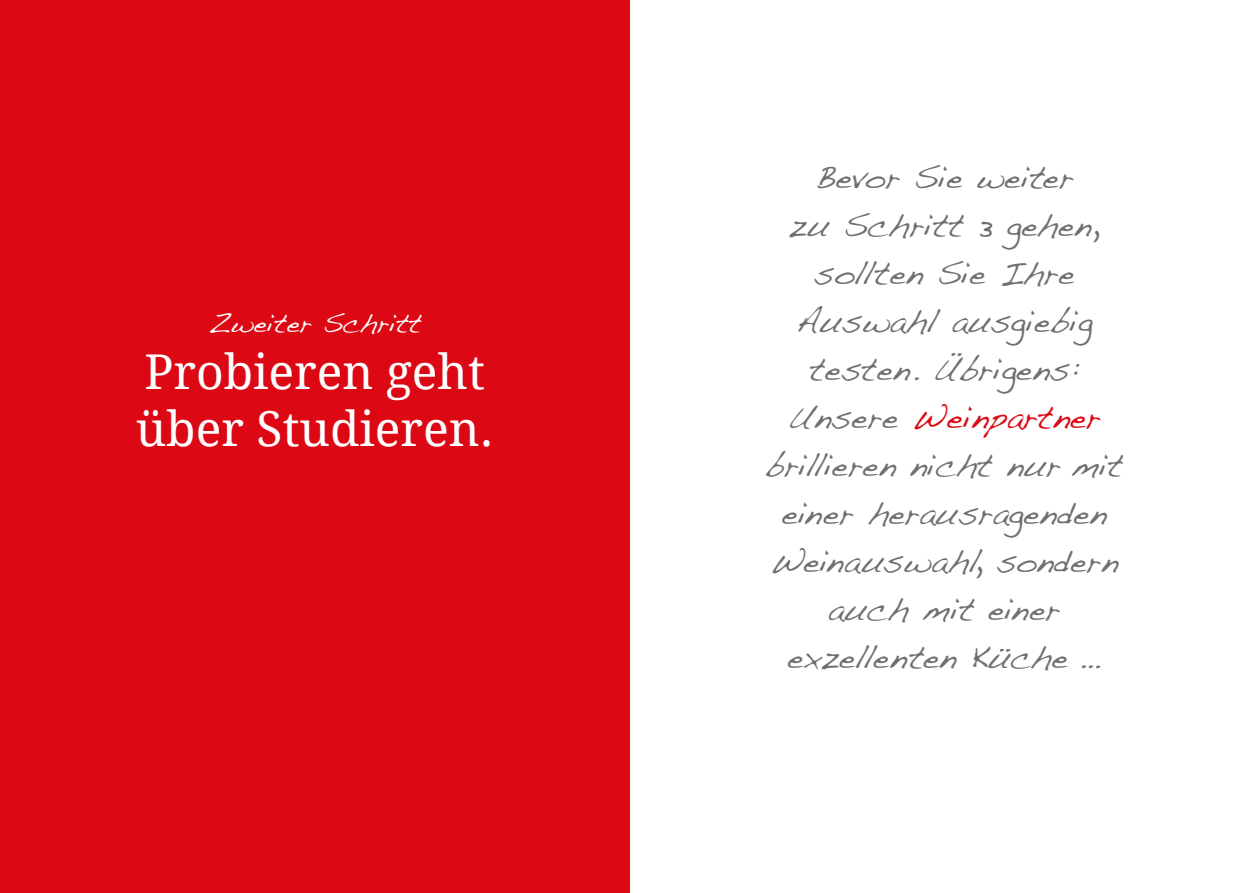
<style>
.page{position:relative;width:1259px;height:893px;background:#fff}
.page>*{position:absolute;margin:0;border:0;box-sizing:border-box;transform-origin:0 0}
.t1{font:48px/57px "Droid Serif";color:#fff}
.t2{font:33px/48px "Handwriting Dakota";color:#706f6f;text-align:center}
.t3{font:27px "Handwriting Dakota";color:#fff}
.s1{color:#dc0814}
</style>
<div class="page">
<div style="left:0;top:0;width:629px;height:893px;background:#dc0814"></div>
<p class="t3" style="left:208px;top:307px;width:215px">Zweiter Schritt</p>
<h1 class="t1" style="left:136px;top:344px;width:359px">Probieren geht über Studieren.</h1>
<p class="t2" style="left:765px;top:153px;width:359px">Bevor Sie weiter<br>zu Schritt 3 gehen, sollten Sie Ihre<br>Auswahl ausgiebig testen. Übrigens:<br>Unsere <span class="s1">Weinpartner </span>brillieren nicht nur mit einer herausragenden<br>Weinauswahl, sondern auch mit einer exzellenten Küche …</p>
</div>
